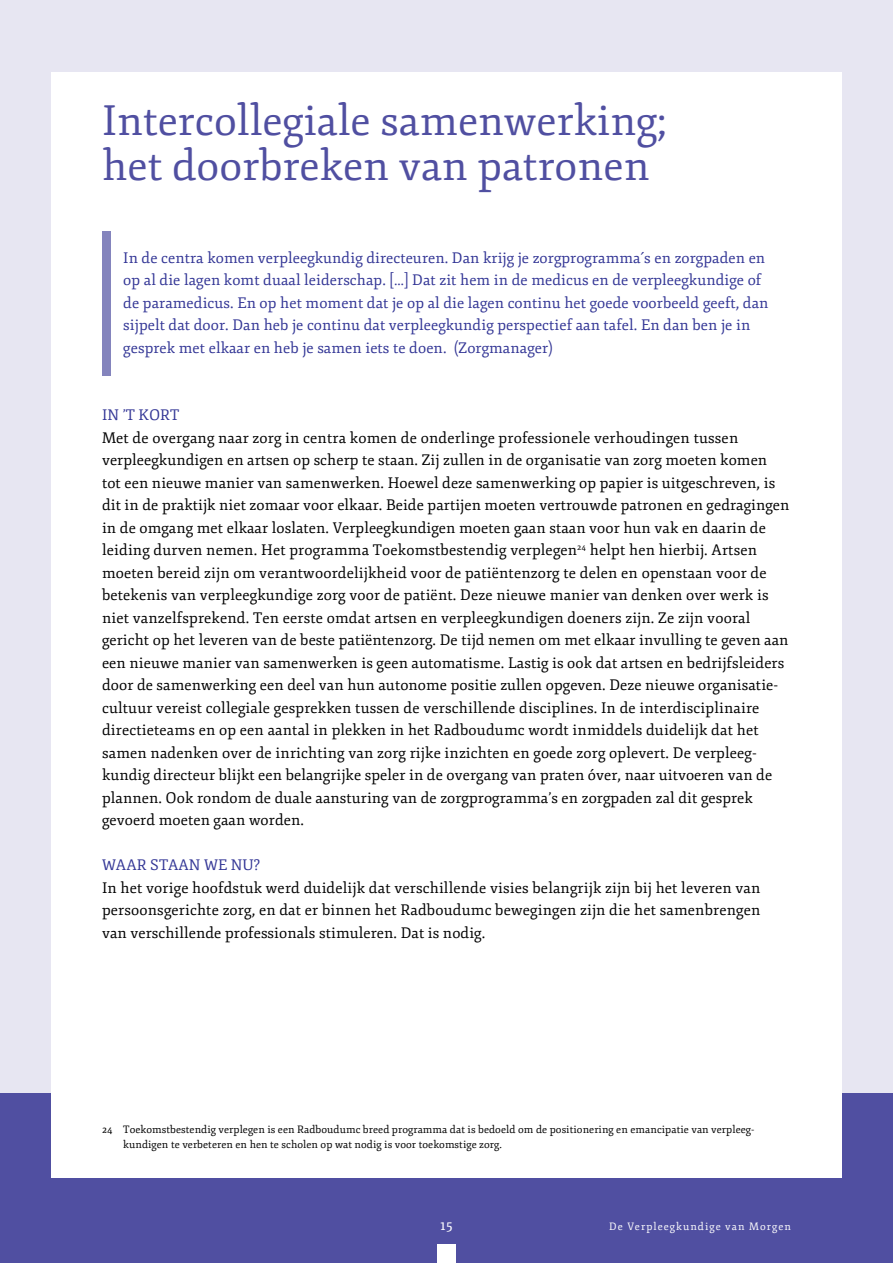
<style>
.page{position:relative;width:893px;height:1263px;background:#e7e6f2}
.page>*{position:absolute;margin:0;border:0;box-sizing:border-box;transform-origin:0 0}
.t1{font:42px "Fjord One";color:#504fa1}
.tekst{font:15px/22.5px "Fjord One";letter-spacing:.005em;color:#000}
.citaat_paars{font:15px/22.5px "Fjord One";letter-spacing:.005em;color:#323595}
.sub-_en_tussenkopje{font:15px "Fjord One";letter-spacing:.005em;color:#323595}
.t2{font:15px "Fjord One";color:#fff}
.voetnoot{font:10.5px/15px "Fjord One";letter-spacing:.005em;color:#000}
.t3{font:10.5px "Fjord One";letter-spacing:.1em;color:#fff}
</style>
<div class="page">
<div style="left:0;top:1093px;width:893px;height:170px;background:#504fa1"></div>
<div style="left:51px;top:72px;width:791px;height:1106px;background:#fff"></div>
<div style="left:437px;top:1244px;width:19px;height:19px;background:#fff"></div>
<div style="left:102px;top:231px;width:9px;height:145px;background:#8484bd"></div>
<p class="t1" style="left:102px;top:95px;width:566px">Intercollegiale samenwerking;</p>
<p class="t1" style="left:102px;top:140px;width:549px">het doorbreken van patronen</p>
<p class="citaat_paars" style="left:123px;top:246px;width:647px">In de centra komen verpleegkundig directeuren. Dan krijg je zorgprogramma´s en zorgpaden en op al die lagen komt duaal leiderschap. […] Dat zit hem in de medicus en de verpleegkundige of de paramedicus. En op het moment dat je op al die lagen continu het goede voorbeeld geeft, dan sijpelt dat door. Dan heb je continu dat verpleegkundig perspectief aan tafel. En dan ben je in gesprek met elkaar en heb je samen iets te doen. (Zorgmanager)</p>
<p class="sub-_en_tussenkopje" style="left:102px;top:406px;width:79px">IN ’T KORT</p>
<p class="tekst" style="left:102px;top:426px;width:689px">Met de overgang naar zorg in centra komen de onderlinge professionele verhoudingen tussen verpleegkundigen en artsen op scherp te staan. Zij zullen in de organisatie van zorg moeten komen tot een nieuwe manier van samenwerken. Hoewel deze samenwerking op papier is uitgeschreven, is dit in de praktijk niet zomaar voor elkaar. Beide partijen moeten vertrouwde patronen en gedragingen in de omgang met elkaar loslaten. Verpleegkundigen moeten gaan staan voor hun vak en daarin de leiding durven nemen. Het programma Toekomstbestendig verplegen<sup>24</sup> helpt hen hierbij. Artsen moeten bereid zijn om verantwoordelijkheid voor de patiëntenzorg te delen en openstaan voor de betekenis van verpleegkundige zorg voor de patiënt. Deze nieuwe manier van denken over werk is niet vanzelfsprekend. Ten eerste omdat artsen en verpleegkundigen doeners zijn. Ze zijn vooral gericht op het leveren van de beste patiëntenzorg. De tijd nemen om met elkaar invulling te geven aan een nieuwe manier van samenwerken is geen automatisme. Lastig is ook dat artsen en bedrijfsleiders door de samenwerking een deel van hun autonome positie zullen opgeven. Deze nieuwe organisatie&shy;cultuur vereist collegiale gesprekken tussen de verschillende disciplines. In de interdisciplinaire directieteams en op een aantal in plekken in het Radboudumc wordt inmiddels duidelijk dat het samen nadenken over de inrichting van zorg rijke inzichten en goede zorg oplevert. De verpleeg&shy;kundig directeur blijkt een belangrijke speler in de overgang van praten óver, naar uitvoeren van de plannen. Ook rondom de duale aansturing van de zorgprogramma’s en zorgpaden zal dit gesprek gevoerd moeten gaan worden.</p>
<p class="sub-_en_tussenkopje" style="left:102px;top:856px;width:160px">WAAR STAAN WE NU?</p>
<p class="tekst" style="left:102px;top:876px;width:660px;text-align:justify">In het vorige hoofdstuk werd duidelijk dat verschillende visies belangrijk zijn bij het leveren van persoonsgerichte zorg, en dat er binnen het Radboudumc bewegingen zijn die het samenbrengen van verschillende professionals stimuleren. Dat is nodig.</p>
<p class="voetnoot" style="left:123px;top:1122px;width:633px;text-indent:-21px">24 Toekomstbestendig verplegen is een Radboudumc breed programma dat is bedoeld om de positionering en emancipatie van verpleeg&shy;kundigen te verbeteren en hen te scholen op wat nodig is voor toekomstige zorg.</p>
<p class="t2" style="left:440px;top:1216px;width:14px">15</p>
<p class="t3" style="left:609px;top:1220px;width:183px">De Verpleegkundige van Morgen</p>
</div>
